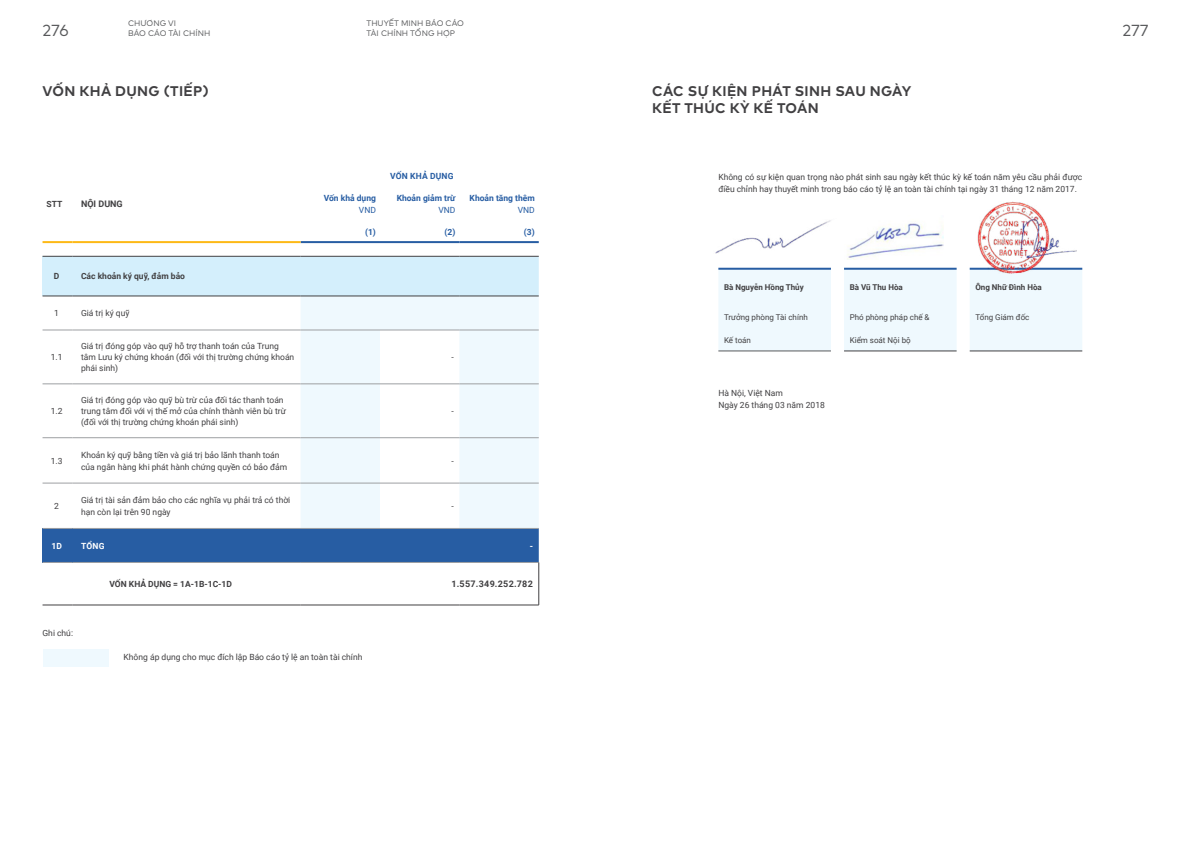
<style>
.page{position:relative;width:1191px;height:842px;background:#fff}
.page>*{position:absolute;margin:0;border:0;box-sizing:border-box;transform-origin:0 0}
.t1{font:16px "Mark Pro";color:#58595b}
.t2{font:700 14px/16.8px "Mark Pro";letter-spacing:.025em;color:#414042}
.t3{font:700 9px "Roboto";letter-spacing:.035em;color:#414042}
.t4{font:8.5px/11px "Roboto";color:#414042}
.t5{font:700 8.5px "Roboto";color:#414042}
.t6{font:700 8.5px "Roboto";color:#275da3}
.t7{font:700 8.5px "Roboto";letter-spacing:.02em;color:#275da3}
.t8{font:8.5px "Roboto";color:#275da3}
.t9{font:700 8.5px "Roboto";letter-spacing:.01em;color:#fff}
.t10{font:8px "Roboto";color:#414042}
.t11{font:8px/9.6px "Mark Pro";color:#58595b}
.t12{font:700 8px "Roboto";color:#414042}
</style>
<div class="page">
<div style="left:43px;top:256px;width:30px;height:40px;background:#d4effc"></div>
<div style="left:73px;top:257px;width:466px;height:39px;background:#d4effc"></div>
<svg style="left:300px;top:297px;width:239px;height:231px;fill:#eff9fe"></svg>
<div style="left:43px;top:528px;width:30px;height:34px;background:#275da3"></div>
<div style="left:73px;top:529px;width:466px;height:33px;background:#275da3"></div>
<hr style="left:43px;top:256px;width:30px;height:1px;background:#414042">
<hr style="left:73px;top:256px;width:227px;height:1px;background:#414042">
<hr style="left:300px;top:256px;width:80px;height:1px;background:#414042">
<hr style="left:380px;top:256px;width:79px;height:1px;background:#414042">
<hr style="left:459px;top:256px;width:80px;height:1px;background:#414042">
<hr style="left:43px;top:296px;width:30px;height:1px;background:#414042">
<hr style="left:73px;top:296px;width:227px;height:1px;background:#414042">
<hr style="left:300px;top:296px;width:80px;height:1px;background:#414042">
<hr style="left:380px;top:296px;width:79px;height:1px;background:#414042">
<hr style="left:459px;top:296px;width:80px;height:1px;background:#414042">
<hr style="left:43px;top:605px;width:30px;height:1px;background:#414042">
<hr style="left:73px;top:605px;width:227px;height:1px;background:#414042">
<hr style="left:300px;top:605px;width:80px;height:1px;background:#414042">
<hr style="left:380px;top:605px;width:79px;height:1px;background:#414042">
<hr style="left:459px;top:605px;width:80px;height:1px;background:#414042">
<hr style="left:43px;top:330px;width:30px;height:1px;background:#9d9fa2">
<hr style="left:73px;top:330px;width:227px;height:1px;background:#9d9fa2">
<hr style="left:300px;top:330px;width:80px;height:1px;background:#9d9fa2">
<hr style="left:380px;top:330px;width:79px;height:1px;background:#9d9fa2">
<hr style="left:459px;top:330px;width:80px;height:1px;background:#9d9fa2">
<hr style="left:43px;top:384px;width:30px;height:1px;background:#9d9fa2">
<hr style="left:73px;top:384px;width:227px;height:1px;background:#9d9fa2">
<hr style="left:300px;top:384px;width:80px;height:1px;background:#9d9fa2">
<hr style="left:380px;top:384px;width:79px;height:1px;background:#9d9fa2">
<hr style="left:459px;top:384px;width:80px;height:1px;background:#9d9fa2">
<hr style="left:43px;top:437px;width:30px;height:1px;background:#9d9fa2">
<hr style="left:73px;top:437px;width:227px;height:1px;background:#9d9fa2">
<hr style="left:300px;top:437px;width:80px;height:1px;background:#9d9fa2">
<hr style="left:380px;top:437px;width:79px;height:1px;background:#9d9fa2">
<hr style="left:459px;top:437px;width:80px;height:1px;background:#9d9fa2">
<hr style="left:43px;top:483px;width:30px;height:1px;background:#9d9fa2">
<hr style="left:73px;top:483px;width:227px;height:1px;background:#9d9fa2">
<hr style="left:300px;top:483px;width:80px;height:1px;background:#9d9fa2">
<hr style="left:380px;top:483px;width:79px;height:1px;background:#9d9fa2">
<hr style="left:459px;top:483px;width:80px;height:1px;background:#9d9fa2">
<hr style="left:43px;top:528px;width:30px;height:1px;background:#9d9fa2">
<hr style="left:73px;top:528px;width:227px;height:1px;background:#9d9fa2">
<hr style="left:300px;top:528px;width:80px;height:1px;background:#9d9fa2">
<hr style="left:380px;top:528px;width:79px;height:1px;background:#9d9fa2">
<hr style="left:459px;top:528px;width:80px;height:1px;background:#9d9fa2">
<hr style="left:43px;top:562px;width:30px;height:1px;background:#9d9fa2">
<hr style="left:73px;top:562px;width:227px;height:1px;background:#9d9fa2">
<hr style="left:300px;top:562px;width:80px;height:1px;background:#9d9fa2">
<hr style="left:380px;top:562px;width:79px;height:1px;background:#9d9fa2">
<hr style="left:459px;top:562px;width:80px;height:1px;background:#9d9fa2">
<hr style="left:300px;top:241px;width:80px;height:2px;background:#275da3">
<hr style="left:380px;top:241px;width:79px;height:2px;background:#275da3">
<hr style="left:459px;top:241px;width:80px;height:2px;background:#275da3">
<hr style="left:43px;top:241px;width:30px;height:2px;background:#fdb916">
<hr style="left:73px;top:241px;width:227px;height:2px;background:#fdb916">
<hr style="left:538px;top:562px;width:1px;height:43px;background:#414042">
<div style="left:43px;top:649px;width:65px;height:18px;background:#eff9fe"></div>
<svg style="left:718px;top:269px;width:364px;height:82px"></svg>
<hr style="left:969px;top:268px;width:113px;height:2px;background:#275da3">
<hr style="left:844px;top:268px;width:112px;height:2px;background:#275da3">
<hr style="left:718px;top:268px;width:113px;height:2px;background:#275da3">
<hr style="left:718px;top:351px;width:113px;height:1px;background:#58595b">
<hr style="left:844px;top:351px;width:112px;height:1px;background:#414042">
<hr style="left:969px;top:351px;width:113px;height:1px;background:#414042">
<img style="left:715px;top:220px;width:116px;height:34px">
<img style="left:975px;top:202px;width:101px;height:71px">
<img style="left:847px;top:223px;width:96px;height:37px">
<p class="t11" style="left:366px;top:18px;width:99px">THUYẾT MINH BÁO CÁO<br>TÀI CHÍNH TỔNG HỢP</p>
<p class="t11" style="left:128px;top:18px;width:84px">CHƯƠNG VI<br>BÁO CÁO TÀI CHÍNH</p>
<h1 class="t1" style="left:43px;top:18px;width:28px">276</h1>
<h1 class="t1" style="left:1122px;top:18px;width:28px">277</h1>
<h2 class="t2" style="left:43px;top:81px;width:168px">VỐN KHẢ DỤNG (TIẾP)</h2>
<h2 class="t2" style="left:652px;top:81px;width:261px">CÁC SỰ KIỆN PHÁT SINH SAU NGÀY<br>KẾT THÚC KỲ KẾ TOÁN</h2>
<p class="t5" style="left:47px;top:198px;width:17px">STT</p>
<p class="t3" style="left:81px;top:198px;width:43px">NỘI DUNG</p>
<p class="t5" style="left:54px;top:270px;width:7px">D</p>
<p class="t5" style="left:81px;top:270px;width:105px">Các khoản ký quỹ, đảm bảo</p>
<p class="t4" style="left:54px;top:307px;width:6px">1</p>
<p class="t4" style="left:81px;top:307px;width:50px">Giá trị ký quỹ</p>
<p class="t4" style="left:51px;top:351px;width:13px">1.1</p>
<p class="t4" style="left:81px;top:340px;width:215px">Giá trị đóng góp vào quỹ hỗ trợ thanh toán của Trung tâm Lưu ký chứng khoán (đối với thị trường chứng khoán phái sinh)</p>
<p class="t4" style="left:51px;top:405px;width:13px">1.2</p>
<p class="t4" style="left:81px;top:394px;width:206px">Giá trị đóng góp vào quỹ bù trừ của đối tác thanh toán trung tâm đối với vị thế mở của chính thành viên bù trừ (đối với thị trường chứng khoán phái sinh)</p>
<p class="t6" style="left:324px;top:192px;width:54px">Vốn khả dụng</p>
<p class="t8" style="left:359px;top:204px;width:19px">VND</p>
<p class="t7" style="left:390px;top:170px;width:65px">VỐN KHẢ DỤNG</p>
<p class="t6" style="left:397px;top:192px;width:60px">Khoản giảm trừ</p>
<p class="t8" style="left:438px;top:204px;width:19px">VND</p>
<p class="t6" style="left:469px;top:192px;width:67px">Khoản tăng thêm</p>
<p class="t8" style="left:518px;top:204px;width:19px">VND</p>
<p class="t6" style="left:365px;top:226px;width:12px">(1)</p>
<p class="t6" style="left:444px;top:226px;width:12px">(2)</p>
<p class="t6" style="left:524px;top:226px;width:12px">(3)</p>
<p class="t4" style="left:451px;top:351px;width:4px">-</p>
<p class="t4" style="left:451px;top:405px;width:4px">-</p>
<p class="t4" style="left:51px;top:455px;width:13px">1.3</p>
<p class="t4" style="left:81px;top:448px;width:208px;line-height:12px">Khoản ký quỹ bằng tiền và giá trị bảo lãnh thanh toán của ngân hàng khi phát hành chứng quyền có bảo đảm</p>
<p class="t4" style="left:451px;top:455px;width:4px">-</p>
<p class="t4" style="left:54px;top:500px;width:6px">2</p>
<p class="t4" style="left:81px;top:494px;width:211px;line-height:12px">Giá trị tài sản đảm bảo cho các nghĩa vụ phải trả có thời hạn còn lại trên 90 ngày</p>
<p class="t4" style="left:451px;top:500px;width:4px">-</p>
<p class="t9" style="left:51px;top:540px;width:12px">1D</p>
<p class="t9" style="left:81px;top:540px;width:25px">TỔNG</p>
<p class="t9" style="left:530px;top:540px;width:5px">-</p>
<p class="t5" style="left:109px;top:578px;width:124px">VỐN KHẢ DỤNG = 1A-1B-1C-1D</p>
<p class="t3" style="left:451px;top:578px;width:83px">1.557.349.252.782</p>
<p class="t4" style="left:43px;top:627px;width:32px">Ghi chú:</p>
<p class="t4" style="left:124px;top:651px;width:240px">Không áp dụng cho mục đích lập Báo cáo tỷ lệ an toàn tài chính</p>
<p class="t4" style="left:718px;top:171px;width:365px;line-height:12px">Không có sự kiện quan trọng nào phát sinh sau ngày kết thúc kỳ kế toán năm yêu cầu phải được điều chỉnh hay thuyết minh trong báo cáo tỷ lệ an toàn tài chính tại ngày 31 tháng 12 năm 2017.</p>
<p class="t12" style="left:724px;top:282px;width:81px">Bà Nguyễn Hồng Thủy</p>
<p class="t12" style="left:849px;top:282px;width:55px">Bà Vũ Thu Hòa</p>
<p class="t12" style="left:975px;top:282px;width:68px">Ông Nhữ Đình Hòa</p>
<p class="t10" style="left:724px;top:311px;width:85px">Trưởng phòng Tài chính</p>
<p class="t10" style="left:849px;top:311px;width:81px">Phó phòng pháp chế &amp;</p>
<p class="t10" style="left:975px;top:311px;width:56px">Tổng Giám đốc</p>
<p class="t10" style="left:724px;top:334px;width:28px">Kế toán</p>
<p class="t10" style="left:849px;top:334px;width:63px">Kiểm soát Nội bộ</p>
<p class="t4" style="left:718px;top:387px;width:108px;line-height:12px">Hà Nội, Việt Nam<br>Ngày 26 tháng 03 năm 2018</p>
</div>
